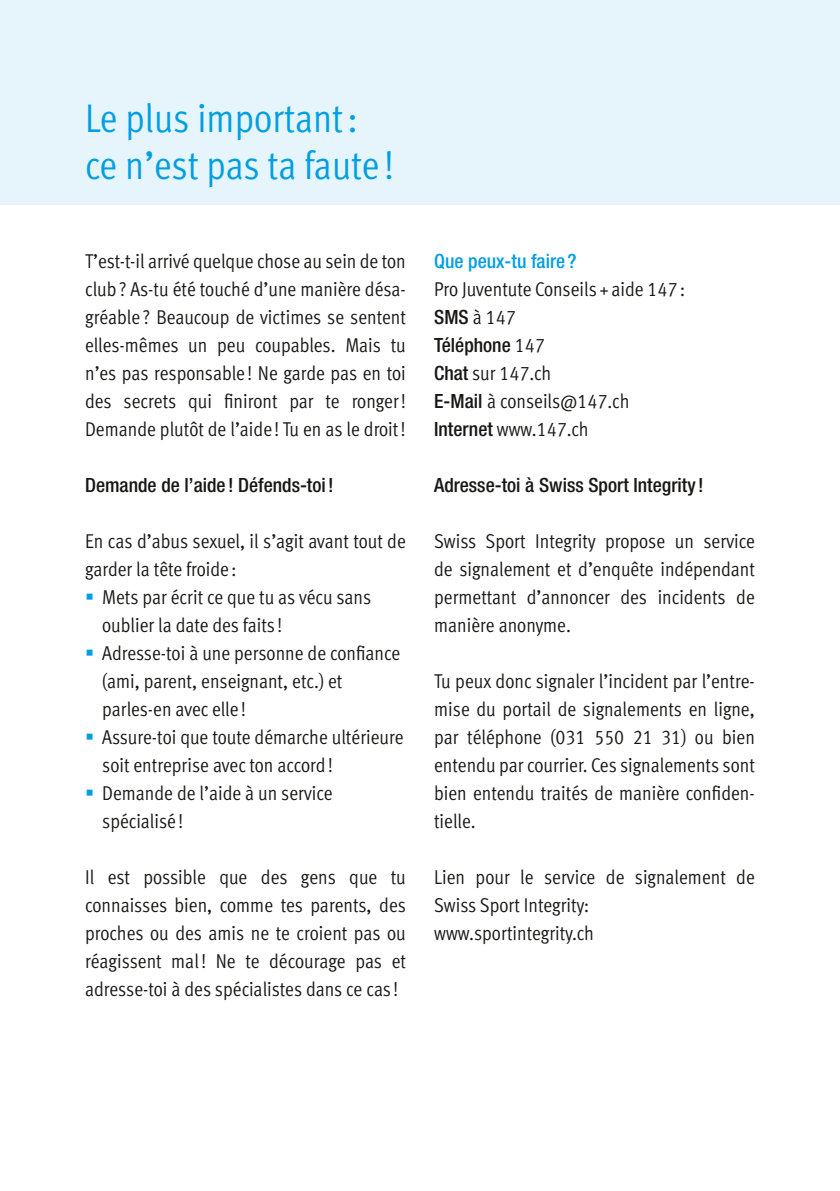
<style>
.page{position:relative;width:840px;height:1191px;background:#fff}
.page>*{position:absolute;margin:0;border:0;box-sizing:border-box;transform-origin:0 0}
.t1{font:40px/47px "Meta Cond Normal LF";color:#009ee3}
.t2{font:20px/28px "Meta Cond Normal LF";color:#181716}
.t3{font:500 condensed 19.6px "Helvetica Neue LT Std";color:#181716}
.t4{font:500 condensed 19.6px "Helvetica Neue LT Std";color:#009ee3}
.s1{color:#009ee3}
.s2{font-family:"Helvetica Neue LT Std";font-weight:500;font-stretch:condensed;font-size:19.6px}
.s3{font-family:"Meta Cond Normal LF";font-weight:400;font-stretch:normal;font-size:20px}
</style>
<div class="page">
<div style="left:0;top:0;width:839px;height:204px;background:#e6f5fc"></div>
<hr style="left:0;top:0;width:1px;height:204px;background:#009ee3">
<h1 class="t1" style="left:85px;top:94px;width:310px">Le plus important: ce n’est pas ta faute !</h1>
<p class="t2" style="left:85px;top:247px;width:322px;text-align:justify">T’est-t-il arrivé quelque chose au sein de ton club ? As-tu été touché d’une manière désa&shy;gréable ? Beaucoup de victimes se sentent elles-mêmes un peu coupables. Mais tu n’es pas responsable ! Ne garde pas en toi des secrets qui finiront par te ronger!<br>Demande plutôt de l’aide ! Tu en as le droit!</p>
<p class="t3" style="left:85px;top:473px;width:250px">Demande de l’aide ! Défends-toi!</p>
<p class="t2" style="left:85px;top:527px;width:322px">En cas d’abus sexuel, il s’agit avant tout de garder la tête froide :</p>
<p class="t2" style="left:102px;top:583px;width:270px;text-indent:-17px"><span class="s1">▪</span> Mets par écrit ce que tu as vécu sans oublier la date des faits !</p>
<p class="t2" style="left:102px;top:639px;width:299px;text-indent:-17px"><span class="s1">▪</span> Adresse-toi à une personne de confiance (ami, parent, enseignant, etc.) et parles-en avec elle !</p>
<p class="t2" style="left:102px;top:723px;width:303px;text-indent:-17px"><span class="s1">▪</span> Assure-toi que toute démarche ultérieure soit entreprise avec ton accord !</p>
<p class="t2" style="left:102px;top:779px;width:232px;text-indent:-17px"><span class="s1">▪</span> Demande de l’aide à un service spécialisé !</p>
<p class="t2" style="left:85px;top:863px;width:322px;text-align:justify">Il est possible que des gens que tu connaisses bien, comme tes parents, des proches ou des amis ne te croient pas ou réagissent mal ! Ne te décourage pas et adresse-toi à des spécialistes dans ce cas !</p>
<p class="t4" style="left:434px;top:249px;width:144px">Que peux-tu faire ?</p>
<p class="t2" style="left:434px;top:275px;width:252px">Pro Juventute Conseils + aide 147 :<br><span class="s2">SMS</span> à 147</p>
<p class="t3" style="left:434px;top:333px;width:112px">Téléphone <span class="s3">147</span></p>
<p class="t2" style="left:434px;top:359px;width:197px"><span class="s2">Chat</span> sur 147.ch<br><span class="s2">E-Mail</span> à conseils@147.ch<br><span class="s2">Internet</span> www.147.ch</p>
<p class="t3" style="left:434px;top:473px;width:271px">Adresse-toi à Swiss Sport Integrity !</p>
<p class="t2" style="left:434px;top:527px;width:322px;text-align:justify">Swiss Sport Integrity propose un service de signalement et d’enquête indépendant permettant d’annoncer des incidents de manière anonyme.</p>
<p class="t2" style="left:434px;top:667px;width:322px;text-align:justify">Tu peux donc signaler l’incident par l’entre&shy;mise du portail de signalements en ligne, par téléphone (031 550 21 31) ou bien entendu par courrier. Ces signalements sont bien entendu traités de manière confiden&shy;tielle.</p>
<p class="t2" style="left:434px;top:863px;width:322px">Lien pour le service de signalement de<br>Swiss Sport Integrity:<br>www.sportintegrity.ch</p>
</div>
